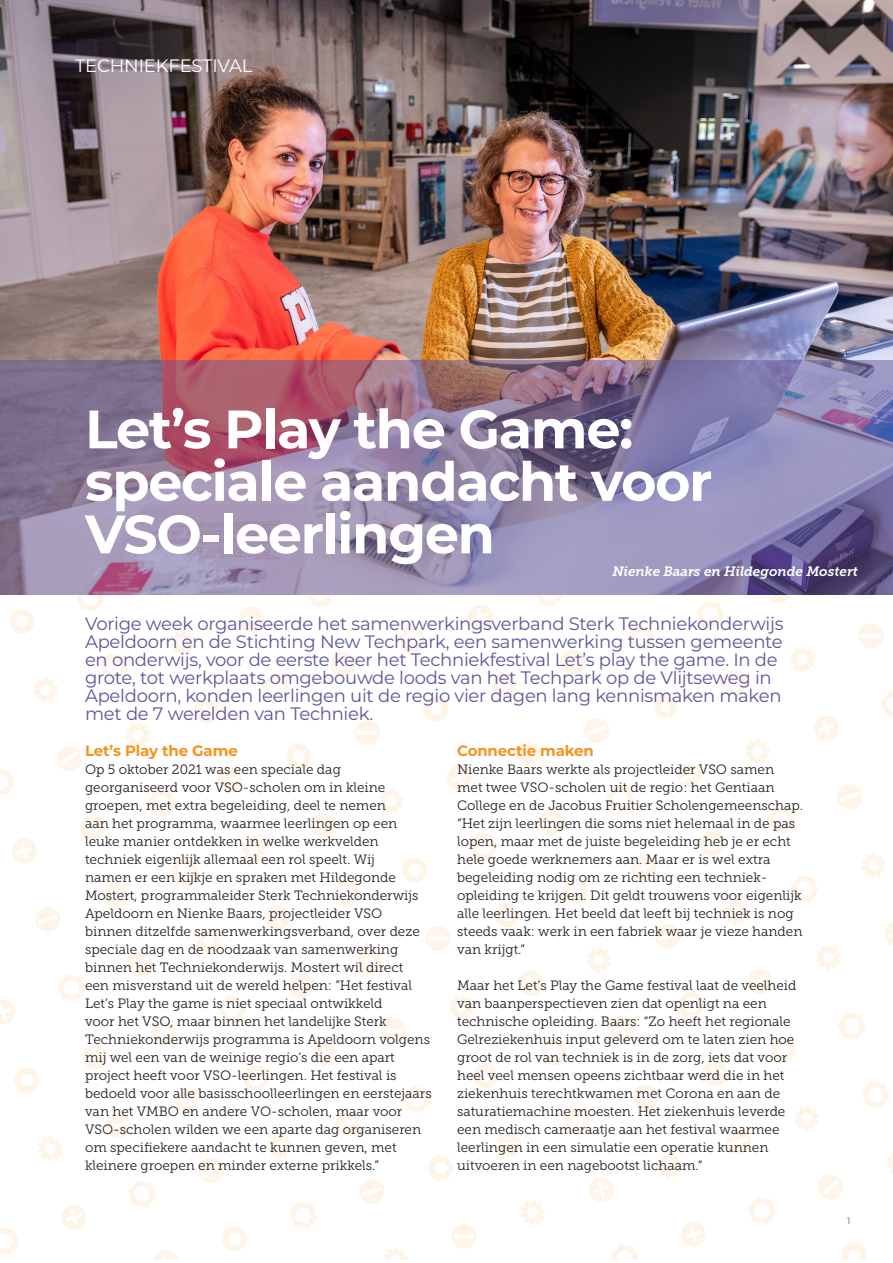
<style>
.page{position:relative;width:893px;height:1263px;background:#fff}
.page>*{position:absolute;margin:0;border:0;box-sizing:border-box;transform-origin:0 0}
.Grote_kop__wit{font:700 54px/52.5px "Montserrat";letter-spacing:-.025em;color:#fff}
.Intro_tekst{font:18px/18px "Montserrat";letter-spacing:-.015em;color:#5d5799}
.Tekstblok_links_bove{font:18px "Montserrat";letter-spacing:-.01em;color:#fff}
.Tussenkopje{font:700 15px "Montserrat";letter-spacing:-.01em;color:#f7931d}
.Gewone_tekst{font:13.5px/18px "Museo Slab 300";color:#231f20}
.Gewone_tekst-2{font:italic 13.5px "Museo Slab 700";color:#fff}
.t1{font:9px "Montserrat";color:#5d5799}
</style>
<div class="page">
<svg style="left:76px;top:594px;width:29px;height:17px"></svg>
<svg style="left:10px;top:609px;width:24px;height:25px"></svg>
<svg style="left:33px;top:677px;width:25px;height:25px"></svg>
<svg style="left:261px;top:674px;width:28px;height:27px"></svg>
<svg style="left:286px;top:744px;width:25px;height:25px"></svg>
<svg style="left:125px;top:722px;width:25px;height:25px"></svg>
<svg style="left:0;top:769px;width:15px;height:27px"></svg>
<svg style="left:331px;top:652px;width:25px;height:25px"></svg>
<svg style="left:170px;top:630px;width:25px;height:25px"></svg>
<svg style="left:398px;top:627px;width:28px;height:27px"></svg>
<svg style="left:308px;top:594px;width:24px;height:14px"></svg>
<svg style="left:148px;top:790px;width:27px;height:27px"></svg>
<svg style="left:423px;top:697px;width:25px;height:25px"></svg>
<svg style="left:100px;top:653px;width:28px;height:27px"></svg>
<svg style="left:80px;top:815px;width:25px;height:25px"></svg>
<svg style="left:12px;top:838px;width:25px;height:25px"></svg>
<svg style="left:194px;top:699px;width:25px;height:25px"></svg>
<svg style="left:218px;top:767px;width:24px;height:25px"></svg>
<svg style="left:57px;top:746px;width:25px;height:25px"></svg>
<svg style="left:239px;top:607px;width:25px;height:25px"></svg>
<svg style="left:355px;top:720px;width:25px;height:25px"></svg>
<svg style="left:535px;top:594px;width:28px;height:13px"></svg>
<svg style="left:492px;top:673px;width:25px;height:25px"></svg>
<svg style="left:696px;top:601px;width:28px;height:27px"></svg>
<svg style="left:629px;top:626px;width:25px;height:25px"></svg>
<svg style="left:561px;top:649px;width:24px;height:25px"></svg>
<svg style="left:468px;top:604px;width:25px;height:25px"></svg>
<svg style="left:765px;top:594px;width:28px;height:9px"></svg>
<svg style="left:104px;top:883px;width:25px;height:25px"></svg>
<svg style="left:332px;top:880px;width:28px;height:27px"></svg>
<svg style="left:357px;top:950px;width:25px;height:25px"></svg>
<svg style="left:196px;top:928px;width:25px;height:25px"></svg>
<svg style="left:57px;top:975px;width:28px;height:26px"></svg>
<svg style="left:402px;top:857px;width:25px;height:25px"></svg>
<svg style="left:241px;top:836px;width:25px;height:25px"></svg>
<svg style="left:469px;top:833px;width:28px;height:27px"></svg>
<svg style="left:14px;top:1068px;width:25px;height:25px"></svg>
<svg style="left:379px;top:789px;width:24px;height:25px"></svg>
<svg style="left:218px;top:996px;width:28px;height:27px"></svg>
<svg style="left:494px;top:902px;width:25px;height:25px"></svg>
<svg style="left:171px;top:859px;width:28px;height:27px"></svg>
<svg style="left:35px;top:907px;width:25px;height:25px"></svg>
<svg style="left:447px;top:765px;width:25px;height:25px"></svg>
<svg style="left:151px;top:1021px;width:25px;height:24px"></svg>
<svg style="left:83px;top:1044px;width:25px;height:25px"></svg>
<svg style="left:265px;top:905px;width:25px;height:25px"></svg>
<svg style="left:0;top:999px;width:15px;height:25px"></svg>
<svg style="left:288px;top:973px;width:25px;height:25px"></svg>
<svg style="left:128px;top:952px;width:25px;height:25px"></svg>
<svg style="left:310px;top:812px;width:25px;height:25px"></svg>
<svg style="left:426px;top:926px;width:25px;height:25px"></svg>
<svg style="left:653px;top:694px;width:25px;height:25px"></svg>
<svg style="left:881px;top:691px;width:12px;height:26px"></svg>
<svg style="left:745px;top:739px;width:25px;height:25px"></svg>
<svg style="left:606px;top:786px;width:28px;height:27px"></svg>
<svg style="left:790px;top:647px;width:25px;height:25px"></svg>
<svg style="left:563px;top:879px;width:25px;height:25px"></svg>
<svg style="left:767px;top:807px;width:28px;height:27px"></svg>
<svg style="left:516px;top:742px;width:24px;height:24px"></svg>
<svg style="left:720px;top:670px;width:28px;height:27px"></svg>
<svg style="left:584px;top:718px;width:25px;height:25px"></svg>
<svg style="left:700px;top:832px;width:25px;height:24px"></svg>
<svg style="left:631px;top:855px;width:25px;height:25px"></svg>
<svg style="left:814px;top:716px;width:25px;height:25px"></svg>
<svg style="left:539px;top:810px;width:25px;height:25px"></svg>
<svg style="left:837px;top:784px;width:25px;height:25px"></svg>
<svg style="left:676px;top:763px;width:25px;height:25px"></svg>
<svg style="left:859px;top:623px;width:25px;height:25px"></svg>
<svg style="left:0;top:1228px;width:19px;height:26px"></svg>
<svg style="left:175px;top:1089px;width:25px;height:25px"></svg>
<svg style="left:403px;top:1086px;width:28px;height:27px"></svg>
<svg style="left:428px;top:1156px;width:25px;height:24px"></svg>
<svg style="left:267px;top:1134px;width:25px;height:25px"></svg>
<svg style="left:128px;top:1180px;width:28px;height:27px"></svg>
<svg style="left:473px;top:1063px;width:25px;height:25px"></svg>
<svg style="left:312px;top:1042px;width:25px;height:25px"></svg>
<svg style="left:540px;top:1039px;width:28px;height:27px"></svg>
<svg style="left:449px;top:995px;width:25px;height:25px"></svg>
<svg style="left:289px;top:1202px;width:28px;height:27px"></svg>
<svg style="left:565px;top:1108px;width:25px;height:25px"></svg>
<svg style="left:38px;top:1136px;width:25px;height:25px"></svg>
<svg style="left:242px;top:1064px;width:28px;height:27px"></svg>
<svg style="left:106px;top:1113px;width:25px;height:25px"></svg>
<svg style="left:518px;top:971px;width:25px;height:25px"></svg>
<svg style="left:222px;top:1226px;width:25px;height:25px"></svg>
<svg style="left:154px;top:1250px;width:24px;height:10px"></svg>
<svg style="left:336px;top:1111px;width:25px;height:24px"></svg>
<svg style="left:61px;top:1205px;width:25px;height:25px"></svg>
<svg style="left:359px;top:1179px;width:25px;height:25px"></svg>
<svg style="left:198px;top:1158px;width:25px;height:25px"></svg>
<svg style="left:381px;top:1018px;width:25px;height:25px"></svg>
<svg style="left:497px;top:1132px;width:24px;height:25px"></svg>
<svg style="left:724px;top:900px;width:24px;height:25px"></svg>
<svg style="left:816px;top:945px;width:25px;height:25px"></svg>
<svg style="left:677px;top:991px;width:28px;height:27px"></svg>
<svg style="left:861px;top:853px;width:25px;height:25px"></svg>
<svg style="left:634px;top:1085px;width:25px;height:25px"></svg>
<svg style="left:838px;top:1013px;width:28px;height:27px"></svg>
<svg style="left:587px;top:947px;width:24px;height:25px"></svg>
<svg style="left:791px;top:875px;width:28px;height:27px"></svg>
<svg style="left:655px;top:924px;width:25px;height:25px"></svg>
<svg style="left:771px;top:1037px;width:25px;height:25px"></svg>
<svg style="left:702px;top:1061px;width:25px;height:25px"></svg>
<svg style="left:885px;top:922px;width:8px;height:24px"></svg>
<svg style="left:610px;top:1016px;width:25px;height:25px"></svg>
<svg style="left:747px;top:969px;width:25px;height:25px"></svg>
<svg style="left:383px;top:1248px;width:25px;height:12px"></svg>
<svg style="left:611px;top:1244px;width:28px;height:16px"></svg>
<svg style="left:520px;top:1200px;width:25px;height:25px"></svg>
<svg style="left:589px;top:1177px;width:25px;height:25px"></svg>
<svg style="left:452px;top:1224px;width:24px;height:25px"></svg>
<svg style="left:795px;top:1106px;width:24px;height:25px"></svg>
<svg style="left:887px;top:1153px;width:6px;height:21px"></svg>
<svg style="left:748px;top:1197px;width:28px;height:27px"></svg>
<svg style="left:657px;top:1153px;width:25px;height:25px"></svg>
<svg style="left:862px;top:1081px;width:28px;height:27px"></svg>
<svg style="left:726px;top:1130px;width:25px;height:25px"></svg>
<svg style="left:842px;top:1243px;width:25px;height:17px"></svg>
<svg style="left:681px;top:1222px;width:25px;height:25px"></svg>
<svg style="left:818px;top:1175px;width:25px;height:25px"></svg>
<img style="left:0;top:0;width:893px;height:360px">
<svg style="left:0;top:360px;width:893px;height:234px;background:#907c9f"></svg>
<p class="Tekstblok_links_bove" style="left:75px;top:53px;width:179px">TECHNIEKFESTIVAL</p>
<p class="Grote_kop__wit" style="left:85px;top:400px;width:629px">Let’s Play the Game: speciale aandacht voor<br>VSO-leerlingen</p>
<p class="Gewone_tekst-2" style="left:612px;top:564px;width:247px">Nienke Baars en Hildegonde Mostert</p>
<p class="Intro_tekst" style="left:85px;top:614px;width:700px">Vorige week organiseerde het samenwerkingsverband Sterk Techniekonderwijs Apeldoorn en de Stichting New Techpark, een samenwerking tussen gemeente en onderwijs, voor de eerste keer het Techniekfestival Let’s play the game. In de grote, tot werkplaats omgebouwde loods van het Techpark op de Vlijtseweg in Apeldoorn, konden leerlingen uit de regio vier dagen lang kennismaken maken met de 7 werelden van Techniek.</p>
<p class="Tussenkopje" style="left:85px;top:740px;width:154px">Let’s Play the Game</p>
<p class="Gewone_tekst" style="left:85px;top:760px;width:348px">Op 5 oktober 2021 was een speciale dag georganiseerd voor VSO-scholen om in kleine groepen, met extra begeleiding, deel te nemen<br>aan het programma, waarmee leerlingen op een leuke manier ontdekken in welke werkvelden techniek eigenlijk allemaal een rol speelt. Wij<br>namen er een kijkje en spraken met Hildegonde Mostert, programmaleider Sterk Techniekonderwijs Apeldoorn en Nienke Baars, projectleider VSO binnen ditzelfde samenwerkingsverband, over deze speciale dag en de noodzaak van samenwerking binnen het Techniekonderwijs. Mostert wil direct<br>een misverstand uit de wereld helpen: ”Het festival Let’s Play the game is niet speciaal ontwikkeld<br>voor het VSO, maar binnen het landelijke Sterk Techniekonderwijs programma is Apeldoorn volgens mij wel een van de weinige regio’s die een apart project heeft voor VSO-leerlingen. Het festival is bedoeld voor alle basisschoolleerlingen en eerstejaars van het VMBO en andere VO-scholen, maar voor VSO-scholen wilden we een aparte dag organiseren om specifiekere aandacht te kunnen geven, met kleinere groepen en minder externe prikkels.”</p>
<p class="Tussenkopje" style="left:457px;top:740px;width:138px">Connectie maken</p>
<p class="Gewone_tekst" style="left:457px;top:760px;width:348px">Nienke Baars werkte als projectleider VSO samen<br>met twee VSO-scholen uit de regio: het Gentiaan College en de Jacobus Fruitier Scholengemeenschap. “Het zijn leerlingen die soms niet helemaal in de pas lopen, maar met de juiste begeleiding heb je er echt hele goede werknemers aan. Maar er is wel extra begeleiding nodig om ze richting een techniek&shy;opleiding te krijgen. Dit geldt trouwens voor eigenlijk alle leerlingen. Het beeld dat leeft bij techniek is nog steeds vaak: werk in een fabriek waar je vieze handen van krijgt.”</p>
<p class="Gewone_tekst" style="left:457px;top:976px;width:341px">Maar het Let’s Play the Game festival laat de veelheid van baanperspectieven zien dat openligt na een technische opleiding. Baars: “Zo heeft het regionale Gelreziekenhuis input geleverd om te laten zien hoe groot de rol van techniek is in de zorg, iets dat voor heel veel mensen opeens zichtbaar werd die in het ziekenhuis terechtkwamen met Corona en aan de saturatiemachine moesten. Het ziekenhuis leverde een medisch cameraatje aan het festival waarmee leerlingen in een simulatie een operatie kunnen uitvoeren in een nagebootst lichaam.“</p>
<p class="t1" style="left:847px;top:1215px;width:5px">1</p>
</div>
